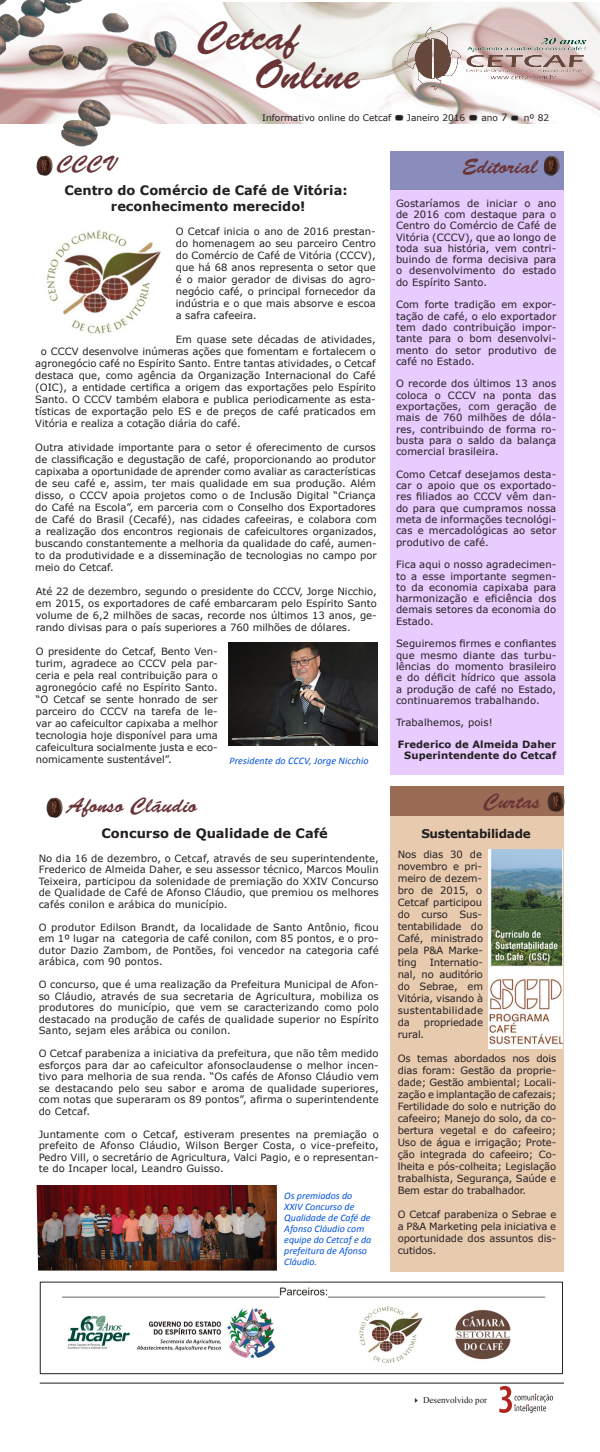
<style>
.page{position:relative;width:600px;height:1452px;background:#fff}
.page>*{position:absolute;margin:0;border:0;box-sizing:border-box;transform-origin:0 0}
.t1{font:42px "Brush Script Std";color:#6a3336}
.t2{font:40px "Brush Script Std";color:#6a3336}
.t3{font:21px "Brush Script Std";color:#6a3336}
.t4{font:700 13px "Verdana";color:#231f20}
.t5{font:700 12px "Verdana";letter-spacing:-.02em;color:#231f20}
.t6{font:10px/12px "Verdana";color:#231f20;text-align:justify}
.t7{font:italic 10px/11px "Calibri";color:#0052dd}
.t8{font:700 10px "Verdana";letter-spacing:.01em;color:#231f20}
.t9{font:9px "Verdana";color:#231f20}
.t10{font:9px "Times New Roman";color:#231f20}
.s1{font-size:10px}
</style>
<div class="page">
<div style="left:40px;top:1282px;width:523px;height:92px;border:1px solid #231f20"></div>
<hr style="left:40px;top:1383px;width:524px;height:1px;background:#231f20">
<img style="left:499px;top:1387px;width:54px;height:26px">
<img style="left:36px;top:155px;width:17px;height:21px">
<div style="left:391px;top:151px;width:173px;height:39px;background:#8a8dbc"></div>
<img style="left:543px;top:155px;width:17px;height:22px">
<div style="left:391px;top:190px;width:173px;height:585px;background:#e8cbff"></div>
<img style="left:181px;top:3px;width:419px;height:121px">
<img style="left:0;top:0;width:181px;height:147px">
<img style="left:398px;top:20px;width:195px;height:73px">
<div style="left:390px;top:787px;width:174px;height:485px;background:#e8cbaf"></div>
<div style="left:390px;top:786px;width:174px;height:30px;background:#9b6c55"></div>
<img style="left:547px;top:792px;width:17px;height:20px">
<img style="left:46px;top:797px;width:17px;height:20px">
<img style="left:54px;top:1287px;width:496px;height:86px">
<img style="left:47px;top:229px;width:114px;height:105px">
<img style="left:37px;top:1185px;width:240px;height:86px">
<img style="left:228px;top:642px;width:150px;height:104px">
<img style="left:488px;top:849px;width:75px;height:200px">
<svg style="left:395px;top:115px;width:9px;height:6px"></svg>
<svg style="left:469px;top:115px;width:9px;height:6px"></svg>
<svg style="left:511px;top:116px;width:8px;height:5px"></svg>
<p class="t2" style="left:198px;top:14px;width:102px">Cetcaf</p>
<p class="t1" style="left:255px;top:51px;width:106px">Online</p>
<p class="t9" style="left:262px;top:112px;width:131px">Informativo online do Cetcaf</p>
<p class="t9" style="left:407px;top:112px;width:60px">Janeiro 2016</p>
<p class="t9" style="left:481px;top:112px;width:28px">ano <span class="s1">7</span></p>
<p class="t9" style="left:524px;top:112px;width:27px">nº 82</p>
<p class="t3" style="left:57px;top:151px;width:61px">CCCV</p>
<p class="t3" style="left:462px;top:154px;width:77px">Editorial</p>
<p class="t6" style="left:396px;top:197px;width:162px;line-height:11.3px">Gostaríamos de iniciar o ano de 2016 com destaque para o Centro do Comércio de Café de Vitória (CCCV), que ao longo de toda sua história, vem contri&shy;buindo de forma decisiva para o desenvolvimento do estado do Espírito Santo.</p>
<p class="t6" style="left:396px;top:299px;width:162px;line-height:11.3px">Com forte tradição em expor&shy;tação de café, o elo exportador tem dado contribuição impor&shy;tante para o bom desenvolvi&shy;mento do setor produtivo de café no Estado.</p>
<p class="t6" style="left:396px;top:378px;width:162px;line-height:11.3px">O recorde dos últimos 13 anos coloca o CCCV na ponta das exportações, com geração de mais de 760 milhões de dóla&shy;res, contribuindo de forma ro&shy;busta para o saldo da balança comercial brasileira.</p>
<p class="t6" style="left:396px;top:468px;width:162px;line-height:11.3px">Como Cetcaf desejamos desta&shy;car o apoio que os exportado&shy;res filiados ao CCCV vêm dan&shy;do para que cumpramos nossa meta de informações tecnológi&shy;cas e mercadológicas ao setor produtivo de café.</p>
<p class="t6" style="left:396px;top:559px;width:162px;line-height:11.3px">Fica aqui o nosso agradecimen&shy;to a esse importante segmen&shy;to da economia capixaba para harmonização e eficiência dos demais setores da economia do Estado.</p>
<p class="t6" style="left:396px;top:638px;width:162px;line-height:11.3px">Seguiremos firmes e confiantes que mesmo diante das turbu&shy;lências do momento brasileiro e do déficit hídrico que assola a produção de café no Estado, continuaremos trabalhando.</p>
<p class="t6" style="left:396px;top:717px;width:98px">Trabalhemos, pois!</p>
<p class="t8" style="left:398px;top:738px;width:160px">Frederico de Almeida Daher</p>
<p class="t8" style="left:404px;top:749px;width:153px">Superintendente do Cetcaf</p>
<p class="t4" style="left:64px;top:181px;width:285px">Centro do Comércio de Café de Vitória:</p>
<p class="t4" style="left:111px;top:197px;width:196px">reconhecimento merecido!</p>
<p class="t6" style="left:176px;top:226px;width:202px">O Cetcaf inicia o ano de 2016 prestan&shy;do homenagem ao seu parceiro Centro do Comércio de Café de Vitória (CCCV), que há 68 anos representa o setor que é o maior gerador de divisas do agro&shy;negócio café, o principal fornecedor da indústria e o que mais absorve e escoa a safra cafeeira.</p>
<p class="t6" style="left:176px;top:334px;width:202px">Em quase sete décadas de atividades,</p>
<p class="t6" style="left:41px;top:346px;width:336px">o CCCV desenvolve inúmeras ações que fomentam e fortalecem o</p>
<p class="t6" style="left:35px;top:358px;width:342px">agronegócio café no Espírito Santo. Entre tantas atividades, o Cetcaf</p>
<p class="t6" style="left:35px;top:370px;width:342px">destaca que, como agência da Organização Internacional do Café</p>
<p class="t6" style="left:35px;top:382px;width:342px">(OIC), a entidade certifica a origem das exportações pelo Espírito</p>
<p class="t6" style="left:35px;top:394px;width:342px">Santo. O CCCV também elabora e publica periodicamente as esta-</p>
<p class="t6" style="left:35px;top:406px;width:342px">tísticas de exportação pelo ES e de preços de café praticados em</p>
<p class="t6" style="left:35px;top:418px;width:207px">Vitória e realiza a cotação diária do café.</p>
<p class="t6" style="left:35px;top:442px;width:343px">Outra atividade importante para o setor é oferecimento de cursos de classificação e degustação de café, proporcionando ao produtor capixaba a oportunidade de aprender como avaliar as características de seu café e, assim, ter mais qualidade em sua produção. Além disso, o CCCV apoia projetos como o de Inclusão Digital “Criança do Café na Escola”, em parceria com o Conselho dos Exportadores de Café do Brasil (Cecafé), nas cidades cafeeiras, e colabora com a realização dos encontros regionais de cafeicultores organizados, buscando constantemente a melhoria da qualidade do café, aumen&shy;to da produtividade e a disseminação de tecnologias no campo por meio do Cetcaf.</p>
<p class="t6" style="left:36px;top:586px;width:342px">Até 22 de dezembro, segundo o presidente do CCCV, Jorge Nicchio, em 2015, os exportadores de café embarcaram pelo Espírito Santo volume de 6,2 milhões de sacas, recorde nos últimos 13 anos, ge&shy;rando divisas para o país superiores a 760 milhões de dólares.</p>
<p class="t6" style="left:36px;top:646px;width:184px">O presidente do Cetcaf, Bento Ven&shy;turim, agradece ao CCCV pela par&shy;ceria e pela real contribuição para o agronegócio café no Espírito Santo. “O Cetcaf se sente honrado de ser parceiro do CCCV na tarefa de le&shy;var ao cafeicultor capixaba a melhor tecnologia hoje disponível para uma cafeicultura socialmente justa e eco&shy;nomicamente sustentável”.</p>
<p class="t7" style="left:229px;top:754px;width:141px">Presidente do CCCV, Jorge Nicchio</p>
<p class="t3" style="left:67px;top:793px;width:132px">Afonso Cláudio</p>
<p class="t3" style="left:484px;top:789px;width:58px">Curtas</p>
<p class="t4" style="left:101px;top:824px;width:228px">Concurso de Qualidade de Café</p>
<p class="t5" style="left:421px;top:825px;width:111px">Sustentabilidade</p>
<p class="t6" style="left:398px;top:849px;width:87px">Nos dias 30 de novembro e pri&shy;meiro de dezem&shy;bro de 2015, o Cetcaf participou do curso Sus&shy;tentabilidade do Café, ministrado pela P&amp;A Marke&shy;ting</p>
<p class="t6" style="left:39px;top:852px;width:342px;line-height:11.5px">No dia 16 de dezembro, o Cetcaf, através de seu superintendente, Frederico de Almeida Daher, e seu assessor técnico, Marcos Moulin Teixeira, participou da solenidade de premiação do XXIV Concurso de Qualidade de Café de Afonso Cláudio, que premiou os melhores cafés conilon e arábica do município.</p>
<p class="t6" style="left:39px;top:921px;width:342px;line-height:11.5px">O produtor Edilson Brandt, da localidade de Santo Antônio, ficou em 1º lugar na categoria de café conilon, com 85 pontos, e o pro&shy;dutor Dazio Zambom, de Pontões, foi vencedor na categoria café arábica, com 90 pontos.</p>
<p class="t6" style="left:39px;top:979px;width:342px;line-height:11.5px">O concurso, que é uma realização da Prefeitura Municipal de Afon&shy;so Cláudio, através de sua secretaria de Agricultura, mobiliza os produtores do município, que vem se caracterizando como polo destacado na produção de cafés de qualidade superior no Espírito Santo, sejam eles arábica ou conilon.</p>
<p class="t6" style="left:39px;top:1048px;width:342px;line-height:11.5px">O Cetcaf parabeniza a iniciativa da prefeitura, que não têm medido esforços para dar ao cafeicultor afonsoclaudense o melhor incen&shy;tivo para melhoria de sua renda. “Os cafés de Afonso Cláudio vem se destacando pelo seu sabor e aroma de qualidade superiores, com notas que superaram os 89 pontos”, afirma o superintendente do Cetcaf.</p>
<p class="t6" style="left:39px;top:1128px;width:342px;line-height:11.5px">Juntamente com o Cetcaf, estiveram presentes na premiação o prefeito de Afonso Cláudio, Wilson Berger Costa, o vice-prefeito, Pedro Vill, o secretário de Agricultura, Valci Pagio, e o representan&shy;te do Incaper local, Leandro Guisso.</p>
<p class="t6" style="left:398px;top:957px;width:87px;text-indent:32px">Internatio&shy;nal, no auditório do Sebrae, em Vitória, visando à sustentabilidade da</p>
<p class="t6" style="left:398px;top:1017px;width:87px;text-indent:26px">propriedade rural.</p>
<p class="t6" style="left:398px;top:1053px;width:160px">Os temas abordados nos dois dias foram: Gestão da proprie&shy;dade; Gestão ambiental; Locali&shy;zação e implantação de cafezais; Fertilidade do solo e nutrição do cafeeiro; Manejo do solo, da co&shy;bertura vegetal e do cafeeiro; Uso de água e irrigação; Prote&shy;ção integrada do cafeeiro; Co&shy;lheita e pós-colheita; Legislação trabalhista, Segurança, Saúde e Bem estar do trabalhador.</p>
<p class="t6" style="left:398px;top:1209px;width:160px">O Cetcaf parabeniza o Sebrae e a P&amp;A Marketing pela iniciativa e oportunidade dos assuntos dis&shy;cutidos.</p>
<p class="t7" style="left:284px;top:1190px;width:89px">Os premiados do<br>XXIV Concurso de<br>Qualidade de Café de<br>Afonso Cláudio com equipe do Cetcaf e da prefeitura de Afonso<br>Cláudio.</p>
<p class="t10" style="left:412px;top:1394px;width:77px">✔ Desenvolvido por</p>
</div>
